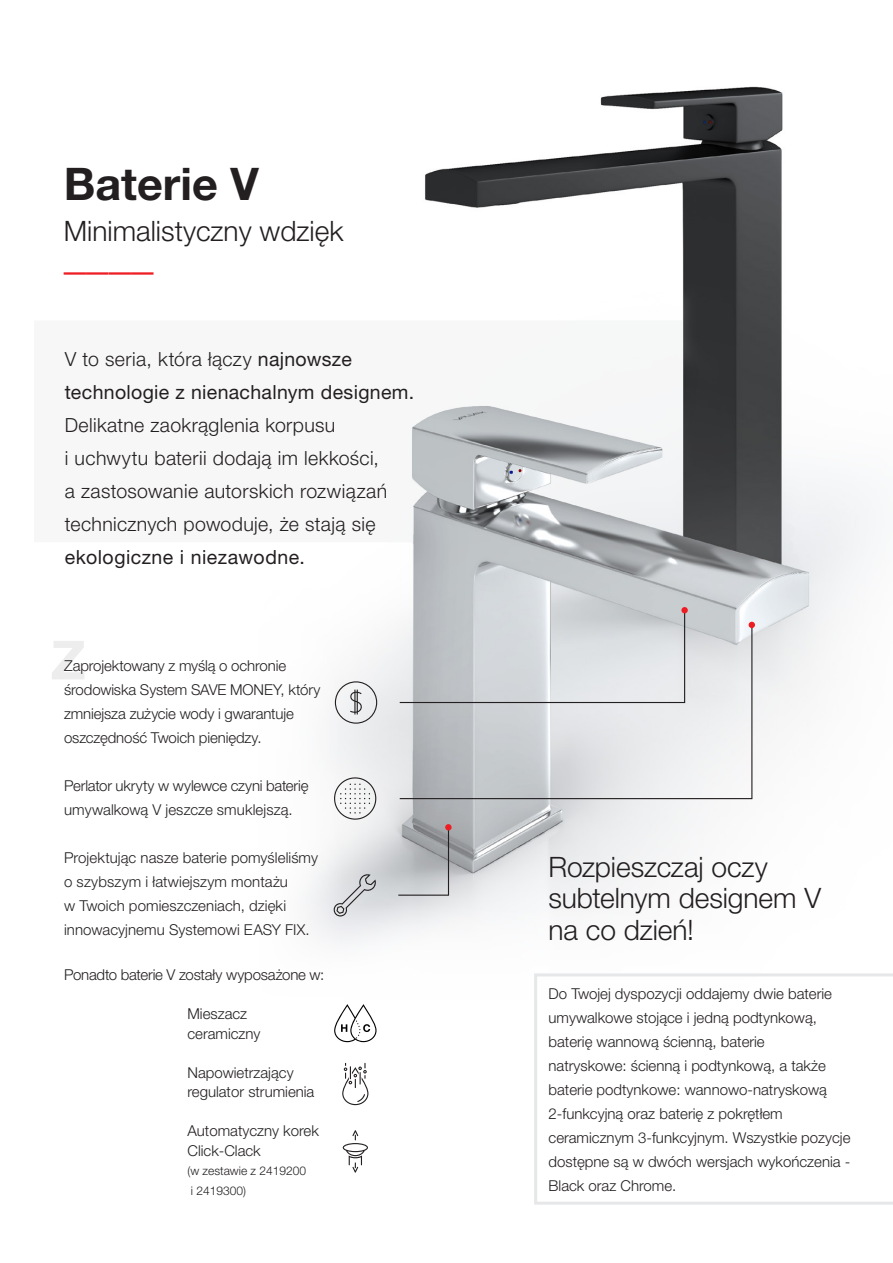
<style>
.page{position:relative;width:893px;height:1263px;background:#fff}
.page>*{position:absolute;margin:0;border:0;box-sizing:border-box;transform-origin:0 0}
.t1{font:700 54px "Helvetica Neue LT Pro";color:#231f20}
.t2{font:700 45px "Helvetica Neue LT Pro";color:#231f20}
.t3{font:300 45px "Helvetica Neue LT Pro";color:#ee1d23}
.t4{font:300 28.2px/31.5px "Helvetica Neue LT Pro";color:#231f20}
.t5{font:300 19.5px/33px "Helvetica Neue LT Pro";letter-spacing:.02em;color:#231f20}
.t6{font:19.5px "Helvetica Neue LT Pro";letter-spacing:.015em;color:#231f20}
.t7{font:300 15px/24px "Helvetica Neue LT Pro";color:#231f20}
.t8{font:300 12px "Helvetica Neue LT Pro";color:#231f20}
.s1{font-weight:400}
</style>
<div class="page">
<img style="left:307px;top:86px;width:562px;height:857px">
<svg style="left:307px;top:320px;width:375px;height:222px;fill:#f6f7f7"></svg>
<svg style="left:334px;top:1004px;width:43px;height:38px"></svg>
<svg style="left:342px;top:1063px;width:26px;height:42px"></svg>
<svg style="left:333px;top:874px;width:43px;height:42px;background:#cacbce"></svg>
<svg style="left:343px;top:1130px;width:25px;height:42px"></svg>
<svg style="left:399px;top:608px;width:288px;height:16px;background:#cbced2"></svg>
<svg style="left:399px;top:624px;width:354px;height:176px;background:#d4d7da"></svg>
<svg style="left:397px;top:825px;width:54px;height:71px;background:#aeb1b4"></svg>
<svg style="left:335px;top:681px;width:42px;height:43px"></svg>
<svg style="left:334px;top:777px;width:42px;height:43px"></svg>
<svg style="left:534px;top:973px;width:359px;height:232px"></svg>
<div style="left:681px;top:607px;width:7px;height:6px;background:#ee1d23;border-radius:50%"></div>
<svg style="left:749px;top:622px;width:6px;height:6px"></svg>
<div style="left:445px;top:824px;width:7px;height:6px;background:#ee1d23;border-radius:50%"></div>
<p class="t2" style="left:64px;top:156px;width:196px">Baterie V</p>
<p class="t4" style="left:64px;top:214px;width:281px">Minimalistyczny wdzięk</p>
<p class="t3" style="left:64px;top:225px;width:91px">____</p>
<p class="t5" style="left:65px;top:342px;width:288px">V to seria, która łączy <span class="s1">najnowsze</span></p>
<p class="t6" style="left:65px;top:380px;width:351px">technologie z nienachalnym designem.</p>
<p class="t5" style="left:65px;top:408px;width:324px">Delikatne zaokrąglenia korpusu<br>i uchwytu baterii dodają im lekkości, a zastosowanie autorskich rozwiązań technicznych powoduje, że stają się <span class="s1">ekologiczne i niezawodne.</span></p>
<h1 class="t1" style="left:51px;top:627px;width:36px">Z</h1>
<p class="t7" style="left:64px;top:653px;width:258px">Zaprojektowany z myślą o ochronie środowiska System SAVE MONEY, który zmniejsza zużycie wody i gwarantuje oszczędność Twoich pieniędzy.</p>
<p class="t7" style="left:64px;top:773px;width:246px">Perlator ukryty w wylewce czyni baterię umywalkową V jeszcze smuklejszą.</p>
<p class="t7" style="left:64px;top:845px;width:255px">Projektując nasze baterie pomyśleliśmy o szybszym i łatwiejszym montażu<br>w Twoich pomieszczeniach, dzięki innowacyjnemu Systemowi EASY FIX.</p>
<p class="t7" style="left:64px;top:963px;width:262px">Ponadto baterie V zostały wyposażone w:</p>
<p class="t7" style="left:187px;top:1002px;width:61px">Mieszacz</p>
<p class="t7" style="left:187px;top:1021px;width:75px">ceramiczny</p>
<p class="t7" style="left:187px;top:1060px;width:108px">Napowietrzający</p>
<p class="t7" style="left:187px;top:1080px;width:128px">regulator strumienia</p>
<p class="t7" style="left:187px;top:1119px;width:133px">Automatyczny korek</p>
<p class="t7" style="left:187px;top:1138px;width:75px">Click-Clack</p>
<p class="t8" style="left:187px;top:1164px;width:120px">(w zestawie z 2419200</p>
<p class="t8" style="left:191px;top:1183px;width:57px">i 2419300)</p>
<p class="t4" style="left:549px;top:850px;width:274px">Rozpieszczaj oczy subtelnym designem V na co dzień!</p>
<p class="t7" style="left:549px;top:981px;width:303px">Do Twojej dyspozycji oddajemy dwie baterie umywalkowe stojące i jedną podtynkową, baterię wannową ścienną, baterie<br>natryskowe: ścienną i podtynkową, a także baterie podtynkowe: wannowo-natryskową 2-funkcyjną oraz baterię z pokrętłem ceramicznym 3-funkcyjnym. Wszystkie pozycje dostępne są w dwóch wersjach wykończenia - Black oraz Chrome.</p>
</div>
